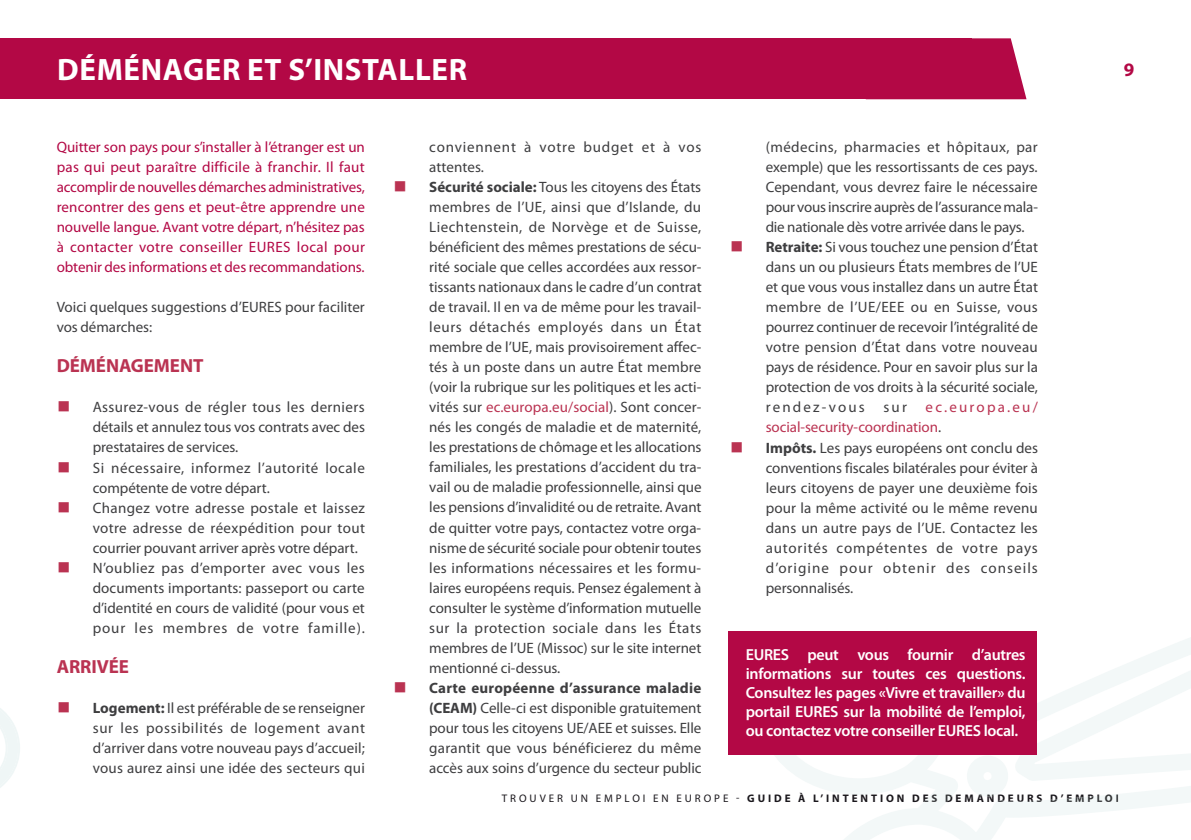
<style>
.page{position:relative;width:1191px;height:840px;background:#fff}
.page>*{position:absolute;margin:0;border:0;box-sizing:border-box;transform-origin:0 0}
.t1{font:700 31px "Myriad Pro";letter-spacing:.02em;color:#fff}
.t2{font:700 19px "Myriad Pro";letter-spacing:-.005em;color:#ba3352}
.t3{font:700 19px "Myriad Pro";color:#b30845}
.t4{font:600 16px/19px "Myriad Pro";letter-spacing:-.02em;color:#fff;text-align:justify}
.t5{font:15px/20px "Myriad Pro";letter-spacing:-.005em;color:#3e3e40;text-align:justify}
.t6{font:15px/20px "Myriad Pro";letter-spacing:-.005em;color:#b30845;text-align:justify}
.t7{font:15px/20px "Myriad Pro";letter-spacing:.035em;color:#3e3e40}
.t8{font:15px/20px "Myriad Pro";letter-spacing:.055em;color:#3e3e40}
.t9{font:700 11px "Myriad Pro";letter-spacing:.265em;color:#343537}
.s1{font-family:"EC Square Sans Pro";font-size:16px;color:#ba3352}
.s2{font-weight:700}
.s3{color:#ba3352}
.s4{font-weight:400;color:#1a171c}
.s5{color:#1a171c}
</style>
<div class="page">
<div style="left:0;top:38px;width:971px;height:61px;background:#b30845"></div>
<svg style="left:971px;top:38px;width:55px;height:61px;background:#bd2a5e"></svg>
<svg style="left:757px;top:638px;width:434px;height:201px"></svg>
<svg style="left:806px;top:669px;width:385px;height:132px"></svg>
<svg style="left:0;top:708px;width:20px;height:80px"></svg>
<div style="left:729px;top:630px;width:308px;height:124px;background:#b30845"></div>
<h1 class="t1" style="left:57px;top:58px;width:411px">DÉMÉNAGER ET S’INSTALLER</h1>
<p class="t6" style="left:57px;top:138px;width:310px">Quitter son pays pour s’installer à l’étranger est un pas qui peut paraître difficile à franchir. Il faut accomplir de nouvelles démarches administratives, rencontrer des gens et peut-être apprendre une nouvelle langue. Avant votre départ, n’hésitez pas à contacter votre conseiller EURES local pour obtenir des informations et des recommandations.</p>
<p class="t5" style="left:57px;top:298px;width:309px">Voici quelques suggestions d’EURES pour faciliter vos démarches:</p>
<p class="t2" style="left:57px;top:359px;width:148px">DÉMÉNAGEMENT</p>
<p class="t5" style="left:93px;top:398px;width:274px;text-indent:-36px"><span class="s1">■</span> Assurez-vous de régler tous les derniers détails et annulez tous vos contrats avec des prestataires de services.</p>
<p class="t7" style="left:93px;top:458px;width:274px;text-indent:-36px"><span class="s1">■</span> Si nécessaire, informez l’autorité locale compétente de votre départ.</p>
<p class="t5" style="left:93px;top:498px;width:274px;text-indent:-36px"><span class="s1">■</span> Changez votre adresse postale et laissez votre adresse de réexpédition pour tout courrier pouvant arriver après votre départ.</p>
<p class="t5" style="left:93px;top:558px;width:274px;text-indent:-36px"><span class="s1">■</span> N’oubliez pas d’emporter avec vous les documents importants: passeport ou carte d’identité en cours de validité (pour vous et pour les membres de votre famille).</p>
<p class="t2" style="left:57px;top:659px;width:74px">ARRIVÉE</p>
<p class="t5" style="left:93px;top:698px;width:274px;text-indent:-36px"><span class="s1">■</span> <span class="s2">Logement:</span> Il est préférable de se renseigner sur les possibilités de logement avant d’arriver dans votre nouveau pays d’accueil; vous aurez ainsi une idée des secteurs qui</p>
<p class="t8" style="left:429px;top:138px;width:274px">conviennent à votre budget et à vos attentes.</p>
<p class="t5" style="left:429px;top:178px;width:274px;text-indent:-36px"><span class="s1">■</span> <span class="s2">Sécurité sociale:</span> Tous les citoyens des États membres de l’UE, ainsi que d’Islande, du Liechtenstein, de Norvège et de Suisse, bénéficient des mêmes prestations de sécu&shy;rité sociale que celles accordées aux ressor&shy;tissants nationaux dans le cadre d’un contrat de travail. Il en va de même pour les travail&shy;leurs détachés employés dans un État membre de l’UE, mais provisoirement affec&shy;tés à un poste dans un autre État membre (voir la rubrique sur les politiques et les acti&shy;vités sur <span class="s3">ec.europa.eu/social</span>). Sont concer&shy;nés les congés de maladie et de maternité, les prestations de chômage et les allocations familiales, les prestations d’accident du tra&shy;vail ou de maladie professionnelle, ainsi que les pensions d’invalidité ou de retraite. Avant de quitter votre pays, contactez votre orga&shy;nisme de sécurité sociale pour obtenir toutes les informations nécessaires et les formu&shy;laires européens requis. Pensez également à consulter le système d’information mutuelle sur la protection sociale dans les États membres de l’UE (Missoc) sur le site internet mentionné ci-dessus.</p>
<p class="t5" style="left:429px;top:678px;width:274px;text-indent:-36px"><span class="s1">■</span> <span class="s2">Carte européenne d’assurance maladie (CEAM)</span> Celle-ci est disponible gratuitement pour tous les citoyens UE/AEE et suisses. Elle garantit que vous bénéficierez du même accès aux soins d’urgence du secteur public</p>
<p class="t5" style="left:765px;top:138px;width:274px">(médecins, pharmacies et hôpitaux, par exemple) que les ressortissants de ces pays.<br>Cependant, vous devrez faire le nécessaire pour vous inscrire auprès de l’assurance mala&shy;die nationale dès votre arrivée dans le pays.</p>
<p class="t5" style="left:765px;top:238px;width:274px;text-indent:-36px"><span class="s1">■</span> <span class="s2">Retraite:</span> Si vous touchez une pension d’État dans un ou plusieurs États membres de l’UE et que vous vous installez dans un autre État membre de l’UE/EEE ou en Suisse, vous pourrez continuer de recevoir l’intégralité de votre pension d’État dans votre nouveau pays de résidence. Pour en savoir plus sur la protection de vos droits à la sécurité sociale, rendez-vous sur <span class="s3">ec.europa.eu/ social-security-coordination</span>.</p>
<p class="t5" style="left:765px;top:438px;width:274px;text-indent:-36px"><span class="s1">■</span> <span class="s2">Impôts.</span> Les pays européens ont conclu des conventions fiscales bilatérales pour éviter à leurs citoyens de payer une deuxième fois pour la même activité ou le même revenu dans un autre pays de l’UE. Contactez les autorités compétentes de votre pays d’origine pour obtenir des conseils personnalisés.</p>
<p class="t4" style="left:746px;top:646px;width:281px">EURES peut vous fournir d’autres informations sur toutes ces questions.<br>Consultez les pages «Vivre et travailler» du portail EURES sur la mobilité de l’emploi, ou contactez votre conseiller EURES local.</p>
<p class="t3" style="left:1123px;top:62px;width:12px">9</p>
<p class="t9" style="left:502px;top:793px;width:618px"><span class="s4">TROUVER UN EMPLOI EN EUROPE -</span> <span class="s5">GUIDE À L’I</span>NTENTION DES DEMANDEURS D’EMPLOI</p>
</div>
